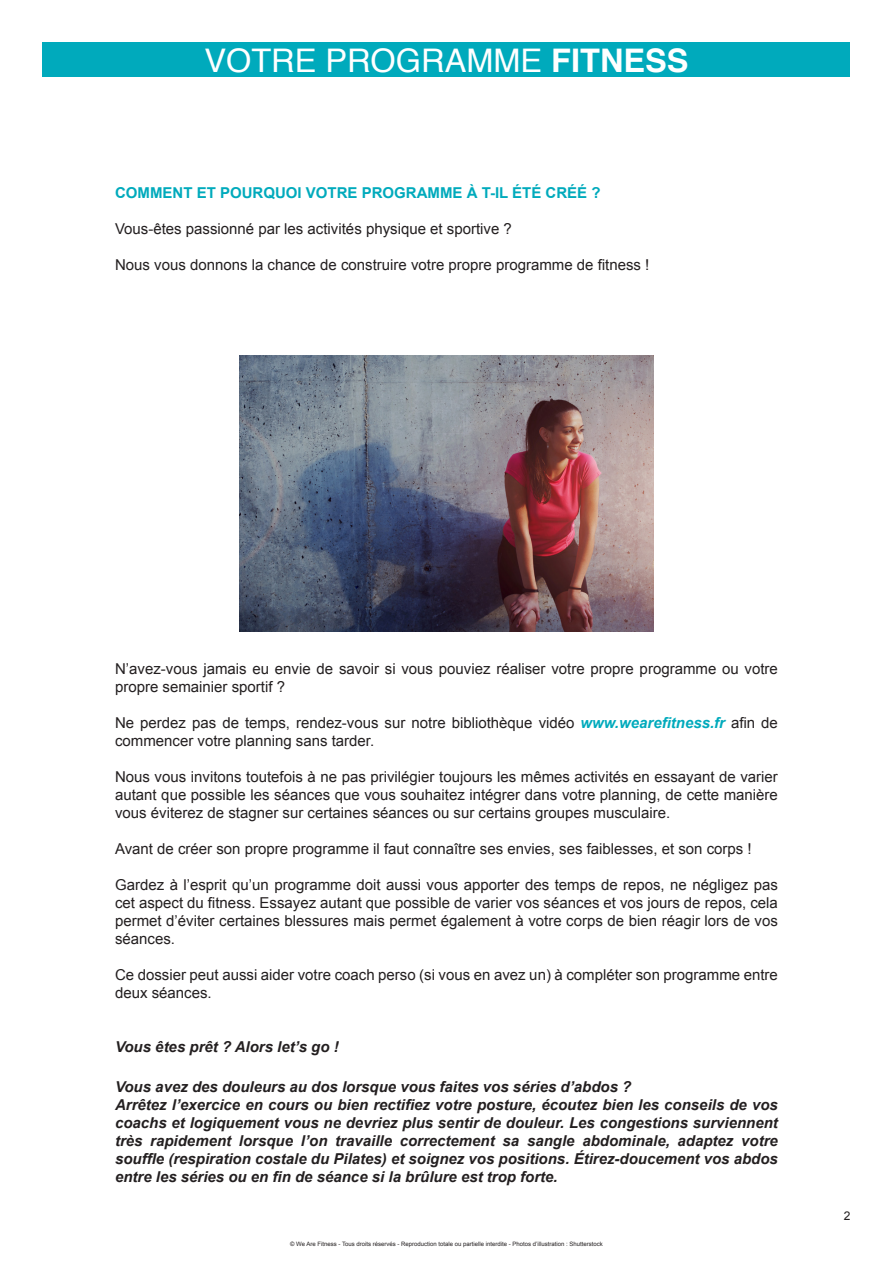
<style>
.page{position:relative;width:893px;height:1263px;background:#fff}
.page>*{position:absolute;margin:0;border:0;box-sizing:border-box;transform-origin:0 0}
.t1{font:32.55px "Helvetica";color:#fff}
.t2{font:15px/18px "Arial";color:#231f20}
.t3{font:italic 700 15px/18px "Arial";color:#231f20;text-align:justify}
.t4{font:700 15px "Arial";color:#00aabc}
.t5{font:12px "Arial";color:#231f20}
.t6{font:6px "Arial";color:#231f20}
.s1{font-weight:700}
.s2{font-weight:700;font-style:italic;color:#00aabc}
</style>
<div class="page">
<div style="left:43px;top:43px;width:807px;height:34px;background:#00aabc"></div>
<img style="left:240px;top:356px;width:413px;height:275px">
<p class="t1" style="left:204px;top:35px;width:486px">VOTRE PROGRAMME <span class="s1">FITNESS</span></p>
<p class="t4" style="left:115px;top:183px;width:487px">COMMENT ET POURQUOI VOTRE PROGRAMME À T-IL ÉTÉ CRÉÉ ?</p>
<p class="t2" style="left:115px;top:220px;width:398px">Vous-êtes passionné par les activités physique et sportive ?</p>
<p class="t2" style="left:115px;top:256px;width:536px">Nous vous donnons la chance de construire votre propre programme de fitness !</p>
<p class="t2" style="left:115px;top:660px;width:664px">N’avez-vous jamais eu envie de savoir si vous pouviez réaliser votre propre programme ou votre propre semainier sportif ?</p>
<p class="t2" style="left:115px;top:714px;width:664px">Ne perdez pas de temps, rendez-vous sur notre bibliothèque vidéo <span class="s2">www.wearefitness.fr</span> afin de commencer votre planning sans tarder.</p>
<p class="t2" style="left:115px;top:768px;width:664px;text-align:justify">Nous vous invitons toutefois à ne pas privilégier toujours les mêmes activités en essayant de varier autant que possible les séances que vous souhaitez intégrer dans votre planning, de cette manière vous éviterez de stagner sur certaines séances ou sur certains groupes musculaire.</p>
<p class="t2" style="left:115px;top:840px;width:638px">Avant de créer son propre programme il faut connaître ses envies, ses faiblesses, et son corps !</p>
<p class="t2" style="left:115px;top:876px;width:664px;text-align:justify">Gardez à l’esprit qu’un programme doit aussi vous apporter des temps de repos, ne négligez pas cet aspect du fitness. Essayez autant que possible de varier vos séances et vos jours de repos, cela permet d’éviter certaines blessures mais permet également à votre corps de bien réagir lors de vos séances.</p>
<p class="t2" style="left:115px;top:966px;width:664px">Ce dossier peut aussi aider votre coach perso (si vous en avez un) à compléter son programme entre deux séances.</p>
<p class="t3" style="left:115px;top:1039px;width:225px">Vous êtes prêt ? Alors let’s go !</p>
<p class="t3" style="left:115px;top:1079px;width:518px">Vous avez des douleurs au dos lorsque vous faites vos séries d’abdos ?</p>
<p class="t3" style="left:115px;top:1097px;width:664px">Arrêtez l’exercice en cours ou bien rectifiez votre posture, écoutez bien les conseils de vos coachs et logiquement vous ne devriez plus sentir de douleur. Les congestions surviennent très rapidement lorsque l’on travaille correctement sa sangle abdominale, adaptez votre souffle (respiration costale du Pilates) et soignez vos positions. Étirez-doucement vos abdos entre les séries ou en fin de séance si la brûlure est trop forte.</p>
<p class="t6" style="left:290px;top:1240px;width:314px">© We Are Fitness - Tous droits réservés - Reproduction totale ou partielle interdite - Photos d’illustration : Shutterstock</p>
<p class="t5" style="left:844px;top:1208px;width:8px">2</p>
</div>
